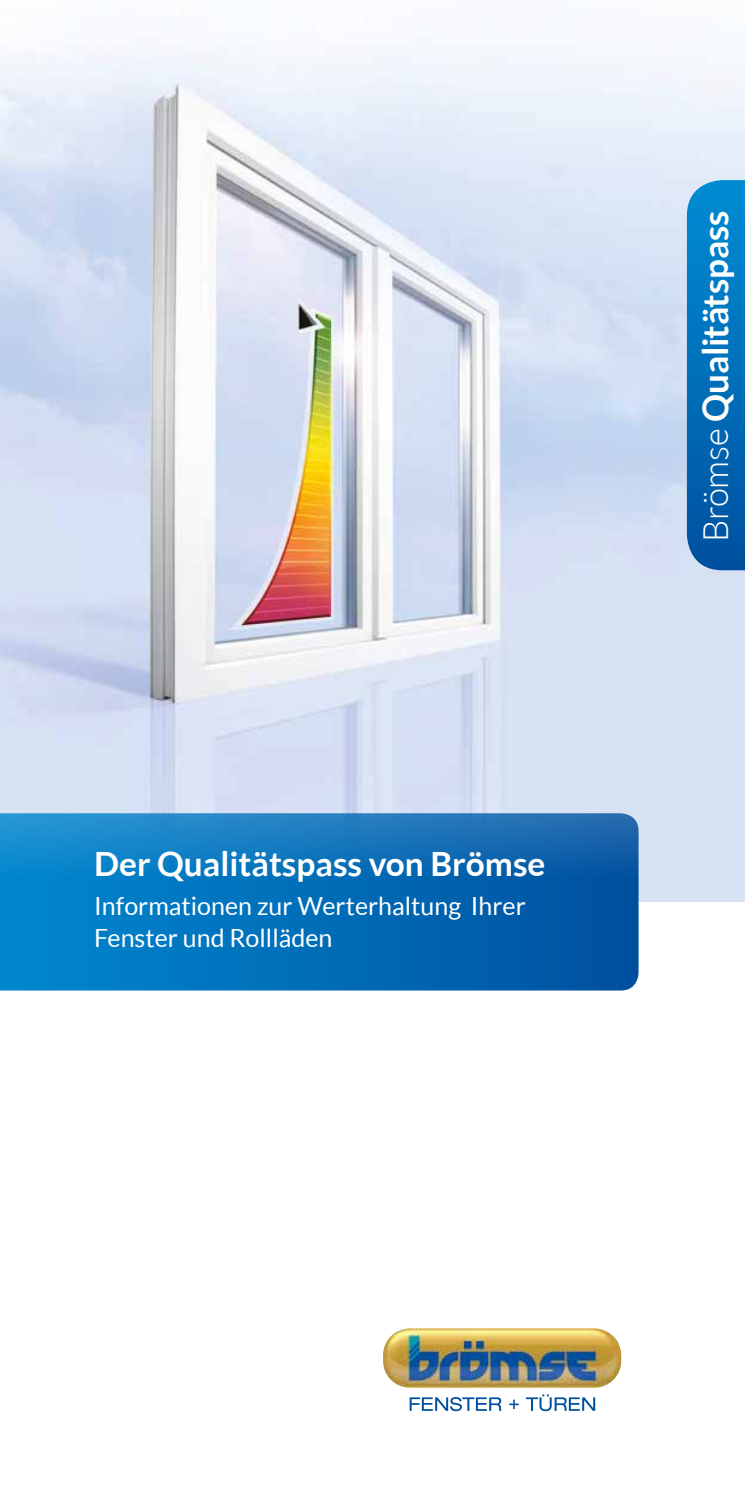
<style>
.page{position:relative;width:745px;height:1489px;background:#fff}
.page>*{position:absolute;margin:0;border:0;box-sizing:border-box;transform-origin:0 0}
.t1{font:700 35px "Lato";letter-spacing:-.01em;color:#fff}
.t2{font:700 33.5px "Lato";color:#fff}
.t3{font:25px/32.5px "Lato";color:#fff}
.s1{font-weight:300}
</style>
<div class="page">
<img style="left:0;top:36px;width:744px;height:865px">
<svg style="left:686px;top:180px;width:58px;height:390px"></svg>
<svg style="left:0;top:813px;width:638px;height:177px"></svg>
<svg style="left:409px;top:1397px;width:92px;height:13px"></svg>
<svg style="left:509px;top:1399px;width:9px;height:9px"></svg>
<svg style="left:525px;top:1394px;width:69px;height:16px"></svg>
<img style="left:383px;top:1328px;width:237px;height:59px">
<h2 class="t2" style="left:94px;top:844px;width:452px">Der Qualitätspass von Brömse</h2>
<p class="t3" style="left:94px;top:889px;width:432px">Informationen zur Werterhaltung Ihrer<br>Fenster und Rollläden</p>
<h1 class="t1" style="left:694px;top:542px;width:333px;rotate:-90deg"><span class="s1">Brömse</span> Qualitätspass</h1>
</div>
